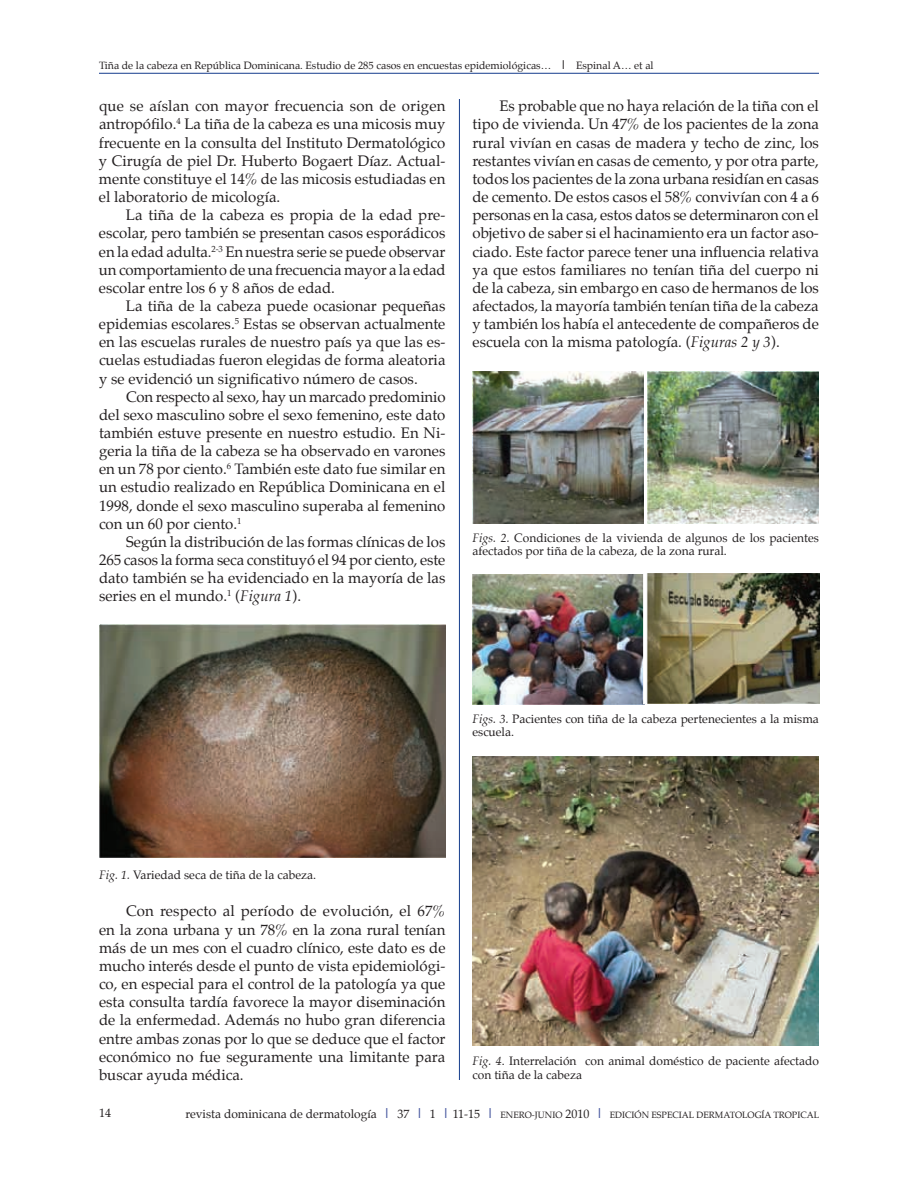
<style>
.page{position:relative;width:918px;height:1188px;background:#fff}
.page>*{position:absolute;margin:0;border:0;box-sizing:border-box;transform-origin:0 0}
.t1{font:15px/18.1px "Palatino";color:#231f20;text-align:justify}
.t2{font:12px/13.5px "Palatino";color:#231f20}
.t3{font:10.5px "Palatino";color:#231f20}
.t4{font:9px "Palatino";color:#231f20}
.s1{font-weight:700;font-size:12px}
.s2{font-style:italic}
.s3{font-weight:700;font-size:13.5px;color:#45569e}
.s4{font-size:9px}
.s5{font-size:12px}
</style>
<div class="page">
<hr style="left:99px;top:73px;width:720px;height:1px;background:#153c8d">
<img style="left:100px;top:624px;width:346px;height:234px">
<img style="left:472px;top:371px;width:171px;height:152px">
<img style="left:647px;top:371px;width:172px;height:153px">
<img style="left:472px;top:574px;width:347px;height:130px">
<div style="left:644px;top:572px;width:3px;height:132px;background:#fff;border:1px solid #fff"></div>
<img style="left:472px;top:756px;width:347px;height:289px">
<hr style="left:459px;top:99px;width:1px;height:981px;background:#153c8d">
<p class="t3" style="left:99px;top:57px;width:556px">Tiña de la cabeza en República Dominicana. Estudio de 285 casos en encuestas epidemiológicas… <span class="s1">|</span> Espinal A… et al</p>
<p class="t1" style="left:99px;top:97px;width:348px">que se aíslan con mayor frecuencia son de origen antropófilo.<sup>4</sup> La tiña de la cabeza es una micosis muy frecuente en la consulta del Instituto Dermatológico y Cirugía de piel Dr. Huberto Bogaert Díaz. Actual&shy;mente constituye el 14% de las micosis estudiadas en el laboratorio de micología.</p>
<p class="t1" style="left:99px;top:206px;width:348px;text-indent:27px">La tiña de la cabeza es propia de la edad pre&shy;escolar, pero también se presentan casos esporádicos en la edad adulta.<sup>2-3</sup> En nuestra serie se puede observar un comportamiento de una frecuencia mayor a la edad escolar entre los 6 y 8 años de edad.</p>
<p class="t1" style="left:99px;top:297px;width:348px;text-indent:27px">La tiña de la cabeza puede ocasionar pequeñas epidemias escolares.<sup>5</sup> Estas se observan actualmente en las escuelas rurales de nuestro país ya que las es&shy;cuelas estudiadas fueron elegidas de forma aleatoria y se evidenció un significativo número de casos.</p>
<p class="t1" style="left:99px;top:387px;width:348px;text-indent:27px">Con respecto al sexo, hay un marcado predominio del sexo masculino sobre el sexo femenino, este dato también estuve presente en nuestro estudio. En Ni&shy;geria la tiña de la cabeza se ha observado en varones en un 78 por ciento.<sup>6</sup> También este dato fue similar en un estudio realizado en República Dominicana en el 1998, donde el sexo masculino superaba al femenino con un 60 por ciento.<sup>1</sup></p>
<p class="t1" style="left:99px;top:533px;width:348px;text-indent:27px">Según la distribución de las formas clínicas de los 265 casos la forma seca constituyó el 94 por ciento, este dato también se ha evidenciado en la mayoría de las series en el mundo.<sup>1</sup> (<span class="s2">Figura 1</span>).</p>
<p class="t1" style="left:472px;top:97px;width:348px;text-indent:27px">Es probable que no haya relación de la tiña con el tipo de vivienda. Un 47% de los pacientes de la zona rural vivían en casas de madera y techo de zinc, los restantes vivían en casas de cemento, y por otra parte, todos los pacientes de la zona urbana residían en casas de cemento. De estos casos el 58% convivían con 4 a 6 personas en la casa, estos datos se determinaron con el objetivo de saber si el hacinamiento era un factor aso&shy;ciado. Este factor parece tener una influencia relativa ya que estos familiares no tenían tiña del cuerpo ni de la cabeza, sin embargo en caso de hermanos de los afectados, la mayoría también tenían tiña de la cabeza y también los había el antecedente de compañeros de escuela con la misma patología. (<span class="s2">Figuras 2 y 3</span>).</p>
<p class="t2" style="left:472px;top:531px;width:348px"><span class="s2">Figs. 2.</span> Condiciones de la vivienda de algunos de los pacientes afectados por tiña de la cabeza, de la zona rural.</p>
<p class="t2" style="left:472px;top:712px;width:348px"><span class="s2">Figs. 3.</span> Pacientes con tiña de la cabeza pertenecientes a la misma escuela.</p>
<p class="t2" style="left:99px;top:868px;width:219px"><span class="s2">Fig. 1.</span> Variedad seca de tiña de la cabeza.</p>
<p class="t1" style="left:99px;top:902px;width:348px;text-indent:27px">Con respecto al período de evolución, el 67% en la zona urbana y un 78% en la zona rural tenían más de un mes con el cuadro clínico, este dato es de mucho interés desde el punto de vista epidemiológi&shy;co, en especial para el control de la patología ya que esta consulta tardía favorece la mayor diseminación de la enfermedad. Además no hubo gran diferencia entre ambas zonas por lo que se deduce que el factor económico no fue seguramente una limitante para buscar ayuda médica.</p>
<p class="t2" style="left:472px;top:1054px;width:348px"><span class="s2">Fig. 4</span>. Interrelación con animal doméstico de paciente afectado con tiña de la cabeza</p>
<p class="t2" style="left:99px;top:1106px;width:13px">14</p>
<p class="t2" style="left:185px;top:1107px;width:322px">revista dominicana de dermatología <span class="s3">|</span> 37 <span class="s3">|</span> 1 <span class="s3">|</span> 11-15 <span class="s3">|</span> <span class="s4">ener</span></p>
<p class="t4" style="left:525px;top:1108px;width:17px">o-juni</p>
<p class="t4" style="left:555px;top:1108px;width:61px">o <span class="s5">2010</span> <span class="s3">|</span> edici</p>
<p class="t4" style="left:635px;top:1108px;width:24px">ón especial</p>
<p class="t4" style="left:696px;top:1108px;width:8px">der</p>
<p class="t4" style="left:715px;top:1108px;width:84px">matología tropical</p>
</div>
